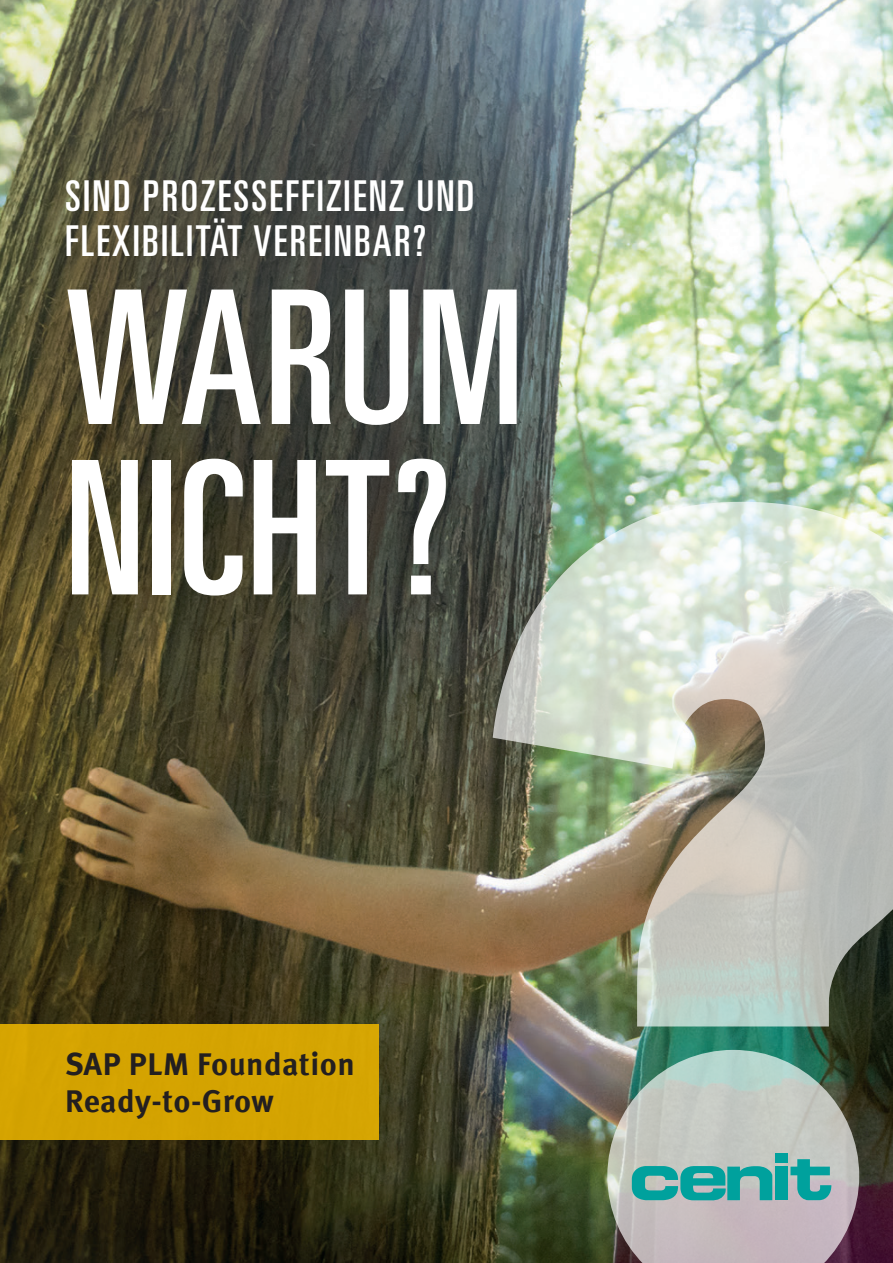
<style>
.page{position:relative;width:893px;height:1263px;background:#fff}
.page>*{position:absolute;margin:0;border:0;box-sizing:border-box;transform-origin:0 0}
.t1{font:186.15px "Univers LT Pro Ult Cond";letter-spacing:.01em;color:#fff}
.t2{font:42.6px/44.8px "Univers LT Pro Ult Cond";letter-spacing:.055em;color:#fff}
.t3{font:700 31.5px "Meta Offc Pro";letter-spacing:.015em;color:#231f20}
</style>
<div class="page">
<img style="left:0;top:0;width:893px;height:1263px">
<img style="left:493px;top:502px;width:400px;height:524px">
<svg style="left:607px;top:1050px;width:252px;height:213px"></svg>
<div style="left:0;top:1024px;width:378px;height:115px;background:#d4a301"></div>
<div style="left:776px;top:1153px;width:12px;height:10px;background:#00a19d"></div>
<div style="left:776px;top:1166px;width:12px;height:34px;background:#00a19d"></div>
<svg style="left:632px;top:1166px;width:140px;height:34px"></svg>
<svg style="left:790px;top:1159px;width:41px;height:41px"></svg>
<p class="t2" style="left:65px;top:171px;width:411px">SIND PROZESSEFFIZIENZ UND<br>FLEXIBILITÄT VEREINBAR?</p>
<p class="t1" style="left:65px;top:229px;width:460px">WARUM</p>
<p class="t1" style="left:65px;top:400px;width:387px">NICHT?</p>
<p class="t3" style="left:65px;top:1039px;width:291px">SAP PLM Foundation</p>
<p class="t3" style="left:65px;top:1077px;width:210px">Ready-to-Grow</p>
</div>
